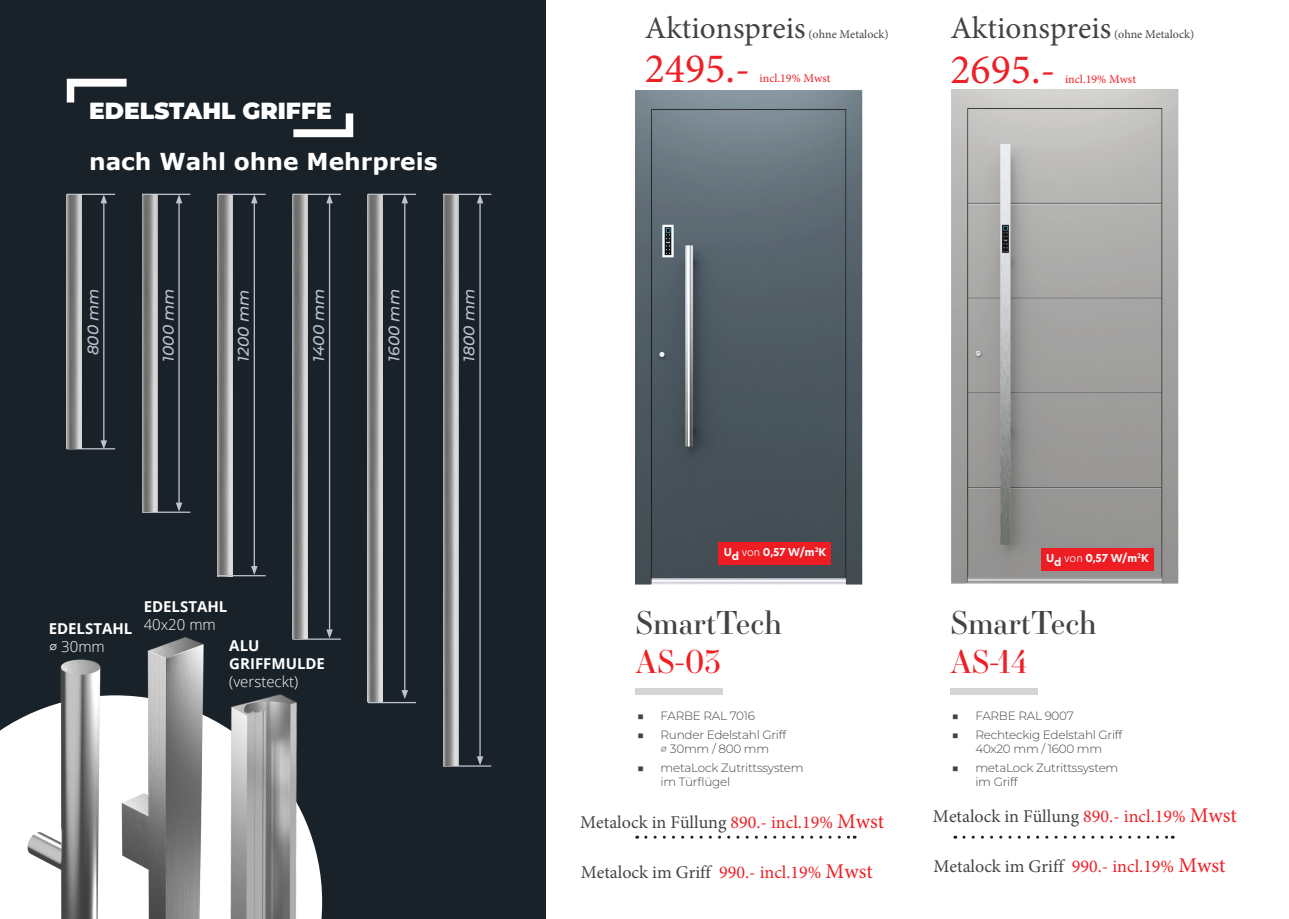
<style>
.page{position:relative;width:1289px;height:919px;background:#fff}
.page>*{position:absolute;margin:0;border:0;box-sizing:border-box;transform-origin:0 0}
.t1{font:42px "Minion Pro";color:#ee2026}
.t2{font:31.35px "Minion Pro";color:#434343}
.t3{font:31.35px "Essonnes Display";color:#434343}
.t4{font:31.35px "Essonnes Display";color:#ee2026}
.t5{font:700 23.25px "Verdana";color:#fff}
.t6{font:900 23.25px "Montserrat";color:#fff}
.t7{font:18px "Minion Pro";color:#434343}
.t8{font:italic 500 15.45px "Montserrat";color:#bec3cd}
.t9{font:700 15px/18px "Open Sans";color:#fff}
.t10{font:300 15px "Open Sans";color:#fff}
.t11{font:300 12px/13.5px "Montserrat";letter-spacing:-.02em;color:#434343;text-align:center}
.t12{font:12px "Minion Pro";color:#434343}
.t13{font:12px "Minion Pro";color:#ee2026}
.t14{font:700 10.65px "New Hero";color:#fff}
.s1{font-family:"Montserrat";font-weight:400;font-style:italic}
.s2{font-weight:300}
.s3{color:#ee2026}
.s4{font-size:21px;color:#ee2026}
</style>
<div class="page">
<div style="left:0;top:0;width:545px;height:918px;background:#1a2229"></div>
<div style="left:0;top:717px;width:22px;height:201px;background:#fff"></div>
<hr style="left:67px;top:194px;width:48px;height:1px;background:#bec3cd">
<hr style="left:67px;top:448px;width:48px;height:1px;background:#bec3cd">
<hr style="left:103px;top:201px;width:1px;height:241px;background:#bec3cd">
<svg style="left:100px;top:440px;width:7px;height:9px"></svg>
<svg style="left:100px;top:195px;width:7px;height:8px"></svg>
<hr style="left:142px;top:194px;width:48px;height:1px;background:#bec3cd">
<hr style="left:142px;top:511px;width:48px;height:2px;background:#bec3cd">
<hr style="left:178px;top:201px;width:2px;height:303px;background:#bec3cd">
<svg style="left:176px;top:502px;width:6px;height:9px"></svg>
<svg style="left:176px;top:195px;width:6px;height:8px"></svg>
<hr style="left:292px;top:194px;width:49px;height:1px;background:#bec3cd">
<hr style="left:292px;top:638px;width:49px;height:1px;background:#bec3cd">
<hr style="left:329px;top:201px;width:1px;height:430px;background:#bec3cd">
<svg style="left:326px;top:629px;width:7px;height:9px"></svg>
<svg style="left:326px;top:195px;width:7px;height:8px"></svg>
<hr style="left:368px;top:194px;width:48px;height:1px;background:#bec3cd">
<hr style="left:368px;top:702px;width:48px;height:1px;background:#bec3cd">
<hr style="left:404px;top:201px;width:1px;height:491px;background:#bec3cd">
<svg style="left:401px;top:690px;width:7px;height:9px"></svg>
<svg style="left:401px;top:195px;width:7px;height:8px"></svg>
<hr style="left:443px;top:194px;width:48px;height:1px;background:#bec3cd">
<hr style="left:443px;top:765px;width:48px;height:1px;background:#bec3cd">
<hr style="left:479px;top:201px;width:1px;height:557px;background:#bec3cd">
<svg style="left:477px;top:756px;width:6px;height:9px"></svg>
<svg style="left:477px;top:195px;width:6px;height:8px"></svg>
<svg style="left:67px;top:79px;width:60px;height:23px"></svg>
<svg style="left:293px;top:113px;width:60px;height:24px"></svg>
<img style="left:443px;top:195px;width:15px;height:570px">
<img style="left:368px;top:195px;width:15px;height:507px">
<img style="left:292px;top:195px;width:15px;height:443px">
<img style="left:217px;top:195px;width:15px;height:380px">
<img style="left:142px;top:195px;width:15px;height:316px">
<img style="left:67px;top:195px;width:15px;height:253px">
<hr style="left:217px;top:194px;width:48px;height:1px;background:#bec3cd">
<hr style="left:217px;top:575px;width:48px;height:1px;background:#bec3cd">
<hr style="left:254px;top:201px;width:1px;height:367px;background:#bec3cd">
<svg style="left:251px;top:566px;width:6px;height:9px"></svg>
<svg style="left:251px;top:195px;width:6px;height:8px"></svg>
<img style="left:123px;top:637px;width:81px;height:281px">
<img style="left:22px;top:659px;width:101px;height:259px">
<img style="left:190px;top:674px;width:133px;height:244px">
<img style="left:635px;top:90px;width:228px;height:495px">
<img style="left:951px;top:89px;width:228px;height:495px">
<div style="left:635px;top:688px;width:87px;height:6px;background:#d6d4d4"></div>
<div style="left:950px;top:688px;width:87px;height:6px;background:#d6d4d4"></div>
<svg style="left:645px;top:835px;width:210px;height:3px"></svg>
<svg style="left:963px;top:835px;width:210px;height:3px"></svg>
<div style="left:718px;top:542px;width:113px;height:22px;background:#ee1d23"></div>
<div style="left:1041px;top:548px;width:112px;height:22px;background:#ee1d23"></div>
<h3 class="t6" style="left:89px;top:94px;width:244px">EDELSTAHL GRIFFE</h3>
<h3 class="t5" style="left:89px;top:145px;width:350px">nach Wahl ohne Mehrpreis</h3>
<p class="t8" style="left:82px;top:355px;width:69px;rotate:-90deg">800 mm</p>
<p class="t8" style="left:157px;top:361px;width:75px;rotate:-90deg">1000 mm</p>
<p class="t8" style="left:308px;top:361px;width:75px;rotate:-90deg">1400 mm</p>
<p class="t8" style="left:383px;top:361px;width:74px;rotate:-90deg">1600 mm</p>
<p class="t8" style="left:458px;top:361px;width:74px;rotate:-90deg">1800 mm</p>
<p class="t8" style="left:233px;top:361px;width:73px;rotate:-90deg">1200 mm</p>
<p class="t9" style="left:49px;top:619px;width:85px">EDELSTAHL <span class="s1">∅</span> <span class="s2">30mm</span></p>
<p class="t9" style="left:144px;top:597px;width:85px">EDELSTAHL</p>
<p class="t10" style="left:144px;top:614px;width:74px">40x20 mm</p>
<p class="t9" style="left:229px;top:635px;width:97px">ALU<br>GRIFFMULDE</p>
<p class="t10" style="left:229px;top:671px;width:70px">(versteckt)</p>
<h2 class="t2" style="left:644px;top:7px;width:162px">Aktionspreis</h2>
<p class="t12" style="left:808px;top:26px;width:82px">(ohne Metalock)</p>
<h2 class="t2" style="left:950px;top:7px;width:162px">Aktionspreis</h2>
<p class="t12" style="left:1113px;top:26px;width:82px">(ohne Metalock)</p>
<h1 class="t1" style="left:644px;top:41px;width:107px">2495.-</h1>
<p class="t13" style="left:759px;top:71px;width:72px">incl.19% Mwst</p>
<h1 class="t1" style="left:950px;top:41px;width:107px">2695.-</h1>
<p class="t13" style="left:1065px;top:71px;width:72px">incl.19% Mwst</p>
<p class="t14" style="left:723px;top:544px;width:104px">Ud <span class="s2">von</span> 0,57 W/m<sup>2</sup>K</p>
<p class="t14" style="left:1046px;top:550px;width:104px">Ud <span class="s2">von</span> 0,57 W/m<sup>2</sup>K</p>
<h2 class="t3" style="left:635px;top:601px;width:148px">SmartTech</h2>
<h2 class="t4" style="left:635px;top:639px;width:87px">AS-03</h2>
<p class="t11" style="left:637px;top:708px;width:120px">■ FARBE RAL 7016</p>
<p class="t11" style="left:637px;top:728px;width:151px">■ Runder Edelstahl Griff ∅ 30mm / 800 mm</p>
<p class="t11" style="left:660px;top:761px;width:144px;text-align:left;text-indent:-24px">■ metaLock Zutrittssystem im Türflügel</p>
<h3 class="t7" style="left:580px;top:809px;width:305px">Metalock in Füllung <span class="s3">890.- incl.19%</span> <span class="s4">Mwst</span></h3>
<h3 class="t7" style="left:580px;top:859px;width:293px">Metalock im Griff <span class="s3">990.- incl.19%</span> <span class="s4">Mwst</span></h3>
<h2 class="t3" style="left:950px;top:601px;width:148px">SmartTech</h2>
<h2 class="t4" style="left:950px;top:639px;width:79px">AS-14</h2>
<p class="t11" style="left:951px;top:708px;width:123px">■ FARBE RAL 9007</p>
<p class="t11" style="left:951px;top:728px;width:172px">■ Rechteckig Edelstahl Griff<br>40x20 mm / 1600 mm</p>
<p class="t11" style="left:975px;top:761px;width:144px;text-align:left;text-indent:-24px">■ metaLock Zutrittssystem im Griff</p>
<h3 class="t7" style="left:932px;top:803px;width:305px">Metalock in Füllung <span class="s3">890.- incl.19%</span> <span class="s4">Mwst</span></h3>
<h3 class="t7" style="left:933px;top:853px;width:293px">Metalock im Griff <span class="s3">990.- incl.19%</span> <span class="s4">Mwst</span></h3>
</div>
